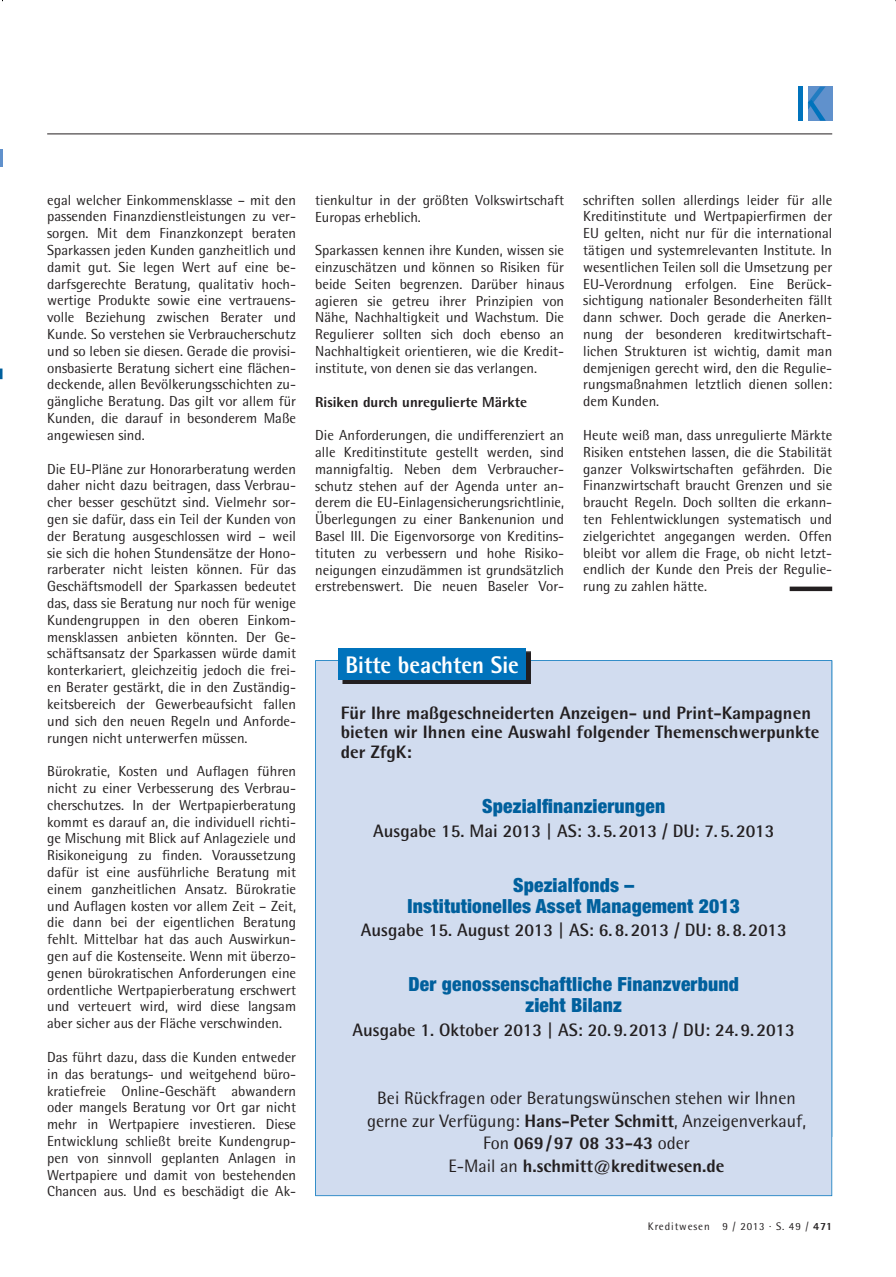
<style>
.page{position:relative;width:896px;height:1277px;background:#fff}
.page>*{position:absolute;margin:0;border:0;box-sizing:border-box;transform-origin:0 0}
.t1{font:800 24px "Rotis Semi Sans";color:#fff;scale:.93 1}
.t2{font:900 condensed 19.5px/21px "Helvetica Neue";letter-spacing:.01em;color:#00609d;text-align:center}
.t3{font:18px/22.5px "Rotis Semi Sans";color:#231f20;text-align:center}
.t4{font:700 18px "Rotis Semi Sans";color:#231f20}
.t5{font:800 18px/19.5px "Rotis Semi Sans";color:#231f20}
.t6{font:14.55px/16.8px "Rotis Semi Sans";color:#231f20;text-align:justify}
.t7{font:800 14.55px "Rotis Semi Sans";color:#231f20}
.t8{font:10.95px "Rotis Semi Sans";letter-spacing:.08em;color:#231f20}
.s1{font-weight:800}
</style>
<div class="page">
<hr style="left:47px;top:133px;width:785px;height:1px;background:#231f20">
<div style="left:807px;top:87px;width:25px;height:34px;background:#6091cc"></div>
<div style="left:798px;top:87px;width:5px;height:34px;background:#0073bc"></div>
<svg style="left:807px;top:87px;width:18px;height:34px"></svg>
<hr style="left:0;top:150px;width:3px;height:17px;background:#6091cc">
<svg style="left:0;top:368px;width:3px;height:11px"></svg>
<div style="left:789px;top:586px;width:43px;height:5px;background:#231f20"></div>
<div style="left:315px;top:660px;width:517px;height:536px;background:#d1dcef"></div>
<img style="left:343px;top:652px;width:187px;height:31px">
<div style="left:338px;top:648px;width:187px;height:31px;background:#0073bc"></div>
<p class="t6" style="left:47px;top:191px;width:250px">egal welcher Einkommensklasse – mit den passenden Finanzdienstleistungen zu ver&shy;sorgen. Mit dem Finanzkonzept beraten Sparkassen jeden Kunden ganzheitlich und damit gut. Sie legen Wert auf eine be&shy;darfsgerechte Beratung, qualitativ hoch&shy;wertige Produkte sowie eine vertrauens&shy;volle Beziehung zwischen Berater und Kunde. So verstehen sie Verbraucherschutz und so leben sie diesen. Gerade die provisi&shy;onsbasierte Beratung sichert eine flächen&shy;deckende, allen Bevölkerungsschichten zu&shy;gängliche Beratung. Das gilt vor allem für Kunden, die darauf in besonderem Maße angewiesen sind.</p>
<p class="t6" style="left:47px;top:460px;width:250px">Die EU-Pläne zur Honorarberatung werden daher nicht dazu beitragen, dass Verbrau&shy;cher besser geschützt sind. Vielmehr sor&shy;gen sie dafür, dass ein Teil der Kunden von der Beratung ausgeschlossen wird – weil sie sich die hohen Stundensätze der Hono&shy;rarberater nicht leisten können. Für das Geschäftsmodell der Sparkassen bedeutet das, dass sie Beratung nur noch für wenige Kundengruppen in den oberen Einkom&shy;mensklassen anbieten könnten. Der Ge&shy;schäftsansatz der Sparkassen würde damit konterkariert, gleichzeitig jedoch die frei&shy;en Berater gestärkt, die in den Zuständig&shy;keitsbereich der Gewerbeaufsicht fallen und sich den neuen Regeln und Anforde&shy;rungen nicht unterwerfen müssen.</p>
<p class="t6" style="left:47px;top:762px;width:250px">Bürokratie, Kosten und Auflagen führen nicht zu einer Verbesserung des Verbrau&shy;cherschutzes. In der Wertpapierberatung kommt es darauf an, die individuell richti&shy;ge Mischung mit Blick auf Anlageziele und Risikoneigung zu finden. Voraussetzung dafür ist eine ausführliche Beratung mit einem ganzheitlichen Ansatz. Bürokratie und Auflagen kosten vor allem Zeit – Zeit, die dann bei der eigentlichen Beratung fehlt. Mittelbar hat das auch Auswirkun&shy;gen auf die Kostenseite. Wenn mit überzo&shy;genen bürokratischen Anforderungen eine ordentliche Wertpapierberatung erschwert und verteuert wird, wird diese langsam aber sicher aus der Fläche verschwinden.</p>
<p class="t6" style="left:47px;top:1048px;width:250px">Das führt dazu, dass die Kunden entweder in das beratungs- und weitgehend büro&shy;kratiefreie Online-Geschäft abwandern oder mangels Beratung vor Ort gar nicht mehr in Wertpapiere investieren. Diese Ent wicklung schließt breite Kundengrup&shy;pen von sinnvoll geplanten Anlagen in Wertpapiere und damit von bestehenden Chancen aus. Und es beschädigt die Ak-</p>
<p class="t6" style="left:315px;top:191px;width:250px">tienkultur in der größten Volkswirtschaft<br>Europas erheblich.</p>
<p class="t6" style="left:315px;top:242px;width:250px">Sparkassen kennen ihre Kunden, wissen sie einzuschätzen und können so Risiken für beide Seiten begrenzen. Darüber hinaus agieren sie getreu ihrer Prinzipien von Nähe, Nachhaltigkeit und Wachstum. Die Regulierer sollten sich doch ebenso an Nachhaltigkeit orientieren, wie die Kredit&shy;institute, von denen sie das verlangen.</p>
<p class="t7" style="left:315px;top:392px;width:213px">Risiken durch unregulierte Märkte</p>
<p class="t6" style="left:315px;top:427px;width:250px">Die Anforderungen, die undifferenziert an alle Kreditinstitute gestellt werden, sind mannigfaltig. Neben dem Verbraucher&shy;schutz stehen auf der Agenda unter an&shy;derem die EU-Einlagensicherungsricht linie, Überlegungen zu einer Bankenunion und Basel III. Die Eigenvorsorge von Kreditins&shy;tituten zu verbessern und hohe Risiko&shy;neigungen einzudämmen ist grundsätzlich erstrebenswert. Die neuen Baseler Vor-</p>
<p class="t6" style="left:583px;top:191px;width:250px">schriften sollen allerdings leider für alle Kreditinstitute und Wertpapierfirmen der EU gelten, nicht nur für die international tätigen und systemrelevanten Institute. In wesentlichen Teilen soll die Umsetzung per EU-Verordnung erfolgen. Eine Berück&shy;sichtigung nationaler Besonderheiten fällt dann schwer. Doch gerade die Anerken&shy;nung der besonderen kreditwirtschaft&shy;lichen Strukturen ist wichtig, damit man demjenigen gerecht wird, den die Regulie&shy;rungsmaßnahmen letztlich dienen sollen: dem Kunden.</p>
<p class="t6" style="left:583px;top:426px;width:250px">Heute weiß man, dass unregulierte Märkte Risiken entstehen lassen, die die Stabilität ganzer Volkswirtschaften gefährden. Die Finanzwirtschaft braucht Grenzen und sie braucht Regeln. Doch sollten die erkann&shy;ten Fehlentwicklungen systematisch und zielgerichtet angegangen werden. Offen bleibt vor allem die Frage, ob nicht letzt&shy;endlich der Kunde den Preis der Regulie&shy;rung zu zahlen hätte.</p>
<h1 class="t1" style="left:345px;top:649px;width:188px">Bitte beachten Sie</h1>
<p class="t5" style="left:341px;top:702px;width:480px">Für Ihre maßgeschneiderten Anzeigen- und Print-Kampagnen bieten wir Ihnen eine Auswahl folgender Themenschwerpunkte der ZfgK:</p>
<h2 class="t2" style="left:482px;top:795px;width:184px">Spezialfinanzierungen</h2>
<p class="t4" style="left:373px;top:819px;width:402px">Ausgabe 15. Mai 2013 | AS: 3. 5. 2013 / DU: 7. 5. 2013</p>
<h2 class="t2" style="left:407px;top:874px;width:334px">Spezialfonds –<br>Institutionelles Asset Management 2013</h2>
<p class="t4" style="left:360px;top:919px;width:427px">Ausgabe 15. August 2013 | AS: 6. 8. 2013 / DU: 8. 8. 2013</p>
<h2 class="t2" style="left:408px;top:973px;width:332px">Der genossenschaftliche Finanzverbund zieht Bilanz</h2>
<p class="t4" style="left:352px;top:1019px;width:444px">Ausgabe 1. Oktober 2013 | AS: 20. 9. 2013 / DU: 24. 9. 2013</p>
<p class="t3" style="left:367px;top:1087px;width:440px">Bei Rückfragen oder Beratungswünschen stehen wir Ihnen gerne zur Verfügung: <span class="s1">Hans-Peter Schmitt</span>, Anzeigenverkauf, Fon <span class="s1">069 / 97 08 33-43</span> oder<br>E-Mail an <span class="s1">h.schmitt@kreditwesen.de</span></p>
<p class="t8" style="left:647px;top:1219px;width:186px">Kreditwesen 9 / 2013 · S. 49 / <span class="s1">471</span></p>
</div>
